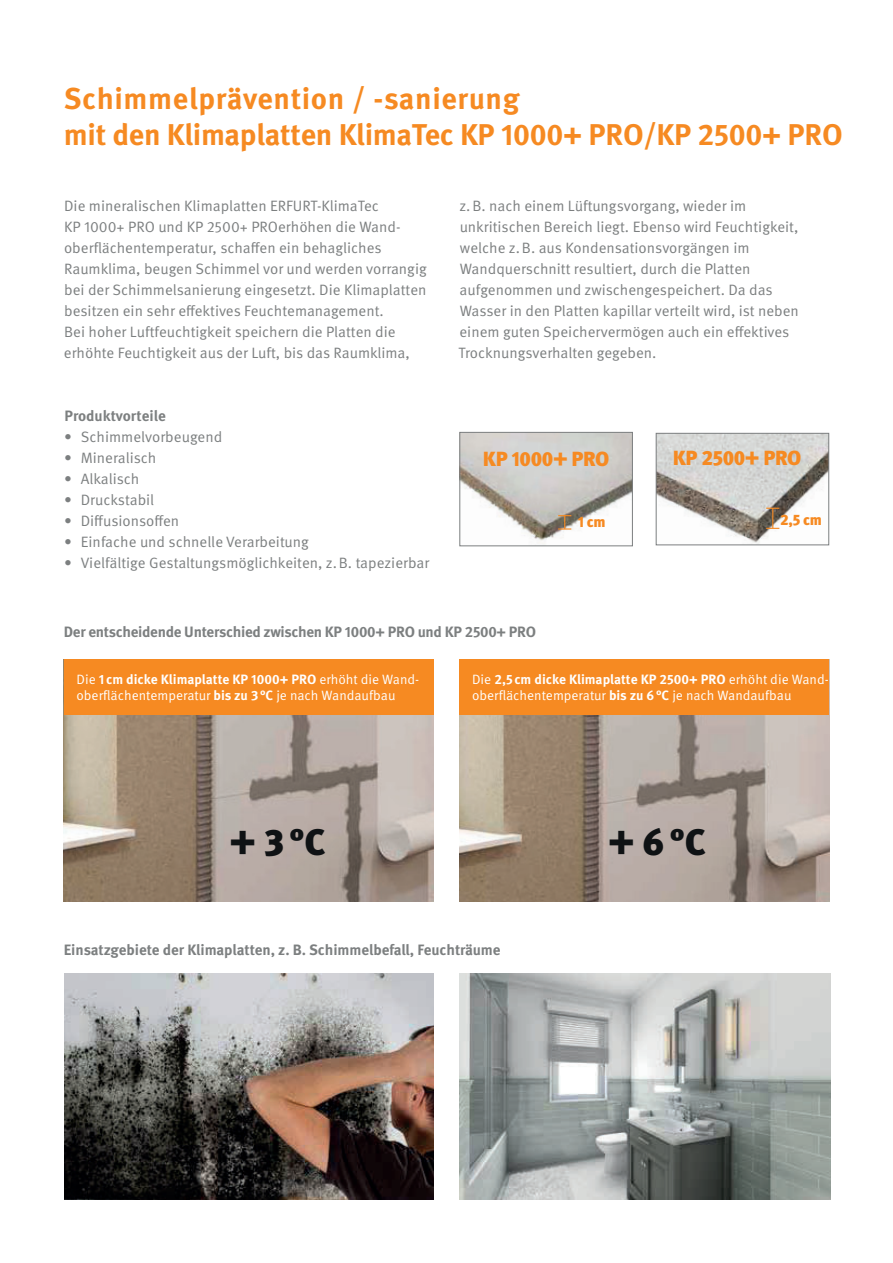
<style>
.page{position:relative;width:893px;height:1263px;background:#fff}
.page>*{position:absolute;margin:0;border:0;box-sizing:border-box;transform-origin:0 0}
.t1{font:900 36.9px "Meta Pro";color:#0f1214}
.t2{font:700 30px/36px "Meta Pro";letter-spacing:-.01em;color:#f68a22}
.t3{font:900 20.4px "Meta Pro";letter-spacing:-.02em;color:#f68a22}
.t4{font:15px/21px "Meta Pro";color:#7c7f80}
.t5{font:700 15px "Meta Pro";letter-spacing:-.015em;color:#7c7f80}
.t6{font:900 15px "Meta Pro";color:#f68a22}
.t7{font:13.5px/16.5px "Meta Pro";color:#fff}
.s1{font-weight:700}
</style>
<div class="page">
<img style="left:64px;top:714px;width:370px;height:187px">
<img style="left:459px;top:714px;width:370px;height:187px">
<img style="left:459px;top:974px;width:371px;height:225px">
<img style="left:64px;top:974px;width:370px;height:225px">
<img style="left:658px;top:435px;width:169px;height:108px">
<div style="left:656px;top:433px;width:173px;height:112px;border:1px solid #7c7f80"></div>
<img style="left:461px;top:434px;width:170px;height:110px">
<div style="left:459px;top:432px;width:174px;height:114px;border:1px solid #7c7f80"></div>
<div style="left:64px;top:659px;width:370px;height:55px;background:#f68a22"></div>
<div style="left:459px;top:659px;width:370px;height:55px;background:#f68a22"></div>
<svg style="left:558px;top:515px;width:13px;height:15px"></svg>
<svg style="left:766px;top:508px;width:13px;height:21px"></svg>
<h2 class="t2" style="left:64px;top:83px;width:780px">Schimmelprävention / -sanierung<br>mit den Klimaplatten KlimaTec KP 1000+ PRO/KP 2500+ PRO</h2>
<p class="t4" style="left:64px;top:196px;width:364px">Die mineralischen Klimaplatten ERFURT- KlimaTec<br>KP 1000+ PRO und KP 2500+ PROerhöhen die Wand&shy;oberflächentemperatur, schaffen ein behagliches Raumklima, beugen Schimmel vor und werden vorrangig bei der Schimmelsanierung eingesetzt. Die Klimaplatten besitzen ein sehr effektives Feuchtemanagement.<br>Bei hoher Luftfeuchtigkeit speichern die Platten die erhöhte Feuchtigkeit aus der Luft, bis das Raumklima,</p>
<p class="t5" style="left:64px;top:410px;width:103px">Produktvorteile</p>
<p class="t4" style="left:64px;top:427px;width:160px">• Schimmelvorbeugend</p>
<p class="t4" style="left:64px;top:448px;width:94px">• Mineralisch</p>
<p class="t4" style="left:64px;top:469px;width:77px">• Alkalisch</p>
<p class="t4" style="left:64px;top:490px;width:92px">• Druckstabil</p>
<p class="t4" style="left:64px;top:511px;width:117px">• Diffusionsoffen</p>
<p class="t4" style="left:64px;top:532px;width:246px">• Einfache und schnelle Verarbeitung</p>
<p class="t4" style="left:64px;top:553px;width:367px">• Vielfältige Gestaltungsmöglichkeiten, z. B. tapezierbar</p>
<p class="t4" style="left:458px;top:196px;width:342px">z. B. nach einem Lüftungsvorgang, wieder im unkritischen Bereich liegt. Ebenso wird Feuchtigkeit, welche z. B. aus Kondensationsvorgängen im Wandquerschnitt resultiert, durch die Platten aufgenommen und zwischengespeichert. Da das Wasser in den Platten kapillar verteilt wird, ist neben einem guten Speichervermögen auch ein effektives Trocknungsverhalten gegeben.</p>
<h3 class="t3" style="left:483px;top:447px;width:128px">KP 1000+ PRO</h3>
<h3 class="t3" style="left:673px;top:446px;width:130px">KP 2500+ PRO</h3>
<p class="t6" style="left:578px;top:513px;width:29px">1 cm</p>
<p class="t6" style="left:780px;top:511px;width:43px">2,5 cm</p>
<p class="t5" style="left:64px;top:626px;width:474px">Der entscheidende Unterschied zwischen KP 1000+ PRO und KP 2500+ PRO</p>
<p class="t7" style="left:77px;top:672px;width:344px">Die <span class="s1">1 cm dicke Klimaplatte KP 1000+ PRO</span> erhöht die Wand&shy;oberflächentemperatur <span class="s1">bis zu 3 °C</span> je nach Wandaufbau</p>
<p class="t7" style="left:472px;top:672px;width:358px">Die <span class="s1">2,5 cm dicke Klimaplatte KP 2500+ PRO</span> erhöht die Wand&shy;oberflächentemperatur <span class="s1">bis zu 6 °C</span> je nach Wandaufbau</p>
<h1 class="t1" style="left:230px;top:821px;width:97px">+ 3 °C</h1>
<h1 class="t1" style="left:608px;top:821px;width:99px">+ 6 °C</h1>
<p class="t5" style="left:64px;top:945px;width:438px">Einsatzgebiete der Klimaplatten, z. B. Schimmelbefall, Feuchträume</p>
</div>
